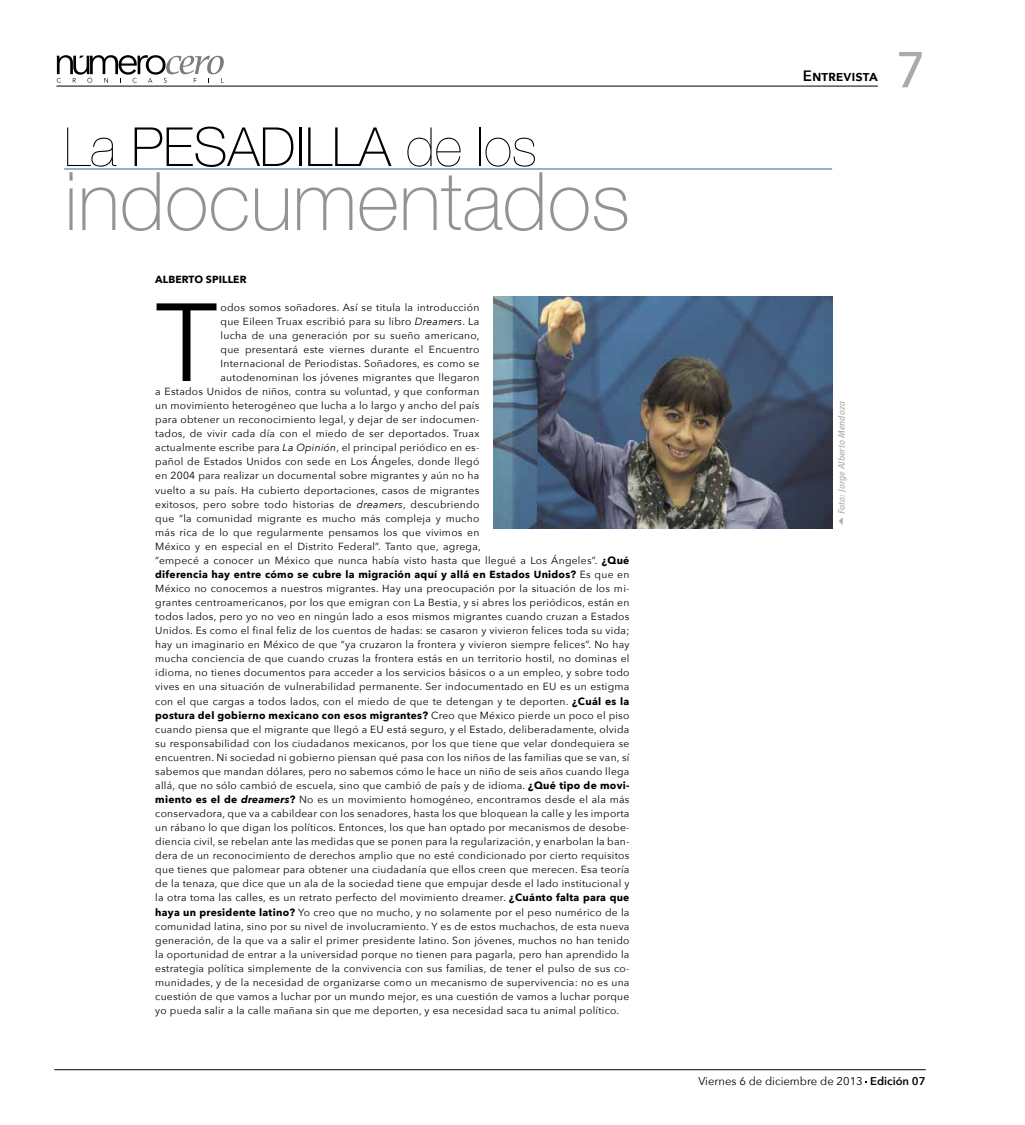
<style>
.page{position:relative;width:1025px;height:1125px;background:#fff}
.page>*{position:absolute;margin:0;border:0;box-sizing:border-box;transform-origin:0 0}
.t1{font:109.62px "Avenir Next";color:#000}
.t2{font:100 81px "Helvetica Neue";color:#939393}
.t3{font:100 54px "Helvetica Neue";color:#000}
.t4{font:500 50px "Avenir Next";color:#aaa}
.t5{font:600 15px "Avenir Next";letter-spacing:.015em;color:#000}
.t6{font:11.25px "Avenir Next";color:#000}
.t7{font:10.25px "Avenir Next";letter-spacing:.025em;color:#000}
.t8{font:700 10.25px "Avenir Next";letter-spacing:.025em;color:#000}
.t9{font:italic 9.38px "Meta Plus";color:#aaa}
.s1{font-weight:200}
.s2{font-style:italic}
.s3{font-weight:700}
.s4{font-weight:400}
.s5{font-weight:700;font-style:italic}
.s6{font-weight:600}
</style>
<div class="page">
<hr style="left:56px;top:86px;width:821px;height:1px;background:#000">
<hr style="left:54px;top:1069px;width:871px;height:1px;background:#000">
<svg style="left:57px;top:55px;width:167px;height:28px"></svg>
<hr style="left:64px;top:169px;width:767px;height:1px;background:#2c6295">
<img style="left:493px;top:297px;width:338px;height:232px">
<h3 class="t3" style="left:64px;top:106px;width:474px"><span class="s1">La</span> PESADILLA <span class="s1">de los</span></h3>
<h2 class="t2" style="left:64px;top:140px;width:567px">indocumentados</h2>
<p class="t8" style="left:155px;top:270px;width:93px">ALBERTO SPILLER</p>
<h1 class="t1" style="left:155px;top:250px;width:64px">T</h1>
<p class="t7" style="left:220px;top:298px;width:260px">odos somos soñadores. Así se titula la introducción</p>
<p class="t7" style="left:220px;top:313px;width:260px">que Eileen Truax escribió para su libro <span class="s2">Dreamers</span>. La</p>
<p class="t7" style="left:220px;top:327px;width:260px">lucha de una generación por su sueño americano,</p>
<p class="t7" style="left:220px;top:341px;width:260px">que presentará este viernes durante el Encuentro</p>
<p class="t7" style="left:220px;top:355px;width:260px">Internacional de Periodistas. Soñadores, es como se</p>
<p class="t7" style="left:220px;top:369px;width:260px">autodenominan los jóvenes migrantes que llegaron</p>
<p class="t7" style="left:155px;top:383px;width:325px">a Estados Unidos de niños, contra su voluntad, y que conforman</p>
<p class="t7" style="left:155px;top:397px;width:325px">un movimiento heterogéneo que lucha a lo largo y ancho del país</p>
<p class="t7" style="left:155px;top:411px;width:325px">para obtener un reconocimiento legal, y dejar de ser indocumen-</p>
<p class="t7" style="left:155px;top:425px;width:325px">tados, de vivir cada día con el miedo de ser deportados. Truax</p>
<p class="t7" style="left:155px;top:439px;width:325px">actualmente escribe para <span class="s2">La Opinión</span>, el principal periódico en es-</p>
<p class="t7" style="left:155px;top:453px;width:325px">pañol de Estados Unidos con sede en Los Ángeles, donde llegó</p>
<p class="t7" style="left:155px;top:467px;width:325px">en 2004 para realizar un documental sobre migrantes y aún no ha</p>
<p class="t7" style="left:155px;top:481px;width:325px">vuelto a su país. Ha cubierto deportaciones, casos de migrantes</p>
<p class="t7" style="left:155px;top:495px;width:325px">exitosos, pero sobre todo historias de <span class="s2">dreamers</span>, descubriendo</p>
<p class="t7" style="left:155px;top:509px;width:325px">que “la comunidad migrante es mucho más compleja y mucho</p>
<p class="t7" style="left:155px;top:524px;width:325px">más rica de lo que regularmente pensamos los que vivimos en</p>
<p class="t7" style="left:155px;top:538px;width:327px">México y en especial en el Distrito Federal”. Tanto que, agrega,</p>
<p class="t7" style="left:155px;top:552px;width:475px">“empecé a conocer un México que nunca había visto hasta que llegué a Los Ángeles”. <span class="s3">¿Qué</span></p>
<p class="t8" style="left:155px;top:565px;width:475px">diferencia hay entre cómo se cubre la migración aquí y allá en Estados Unidos? <span class="s4">Es que en</span></p>
<p class="t7" style="left:155px;top:580px;width:475px">México no conocemos a nuestros migrantes. Hay una preocupación por la situación de los mi-</p>
<p class="t7" style="left:155px;top:594px;width:475px">grantes centroamericanos, por los que emigran con La Bestia, y si abres los periódicos, están en</p>
<p class="t7" style="left:155px;top:608px;width:475px">todos lados, pero yo no veo en ningún lado a esos mismos migrantes cuando cruzan a Estados</p>
<p class="t7" style="left:155px;top:622px;width:475px">Unidos. Es como el final feliz de los cuentos de hadas: se casaron y vivieron felices toda su vida;</p>
<p class="t7" style="left:155px;top:636px;width:475px">hay un imaginario en México de que “ya cruzaron la frontera y vivieron siempre felices”. No hay</p>
<p class="t7" style="left:155px;top:650px;width:475px">mucha conciencia de que cuando cruzas la frontera estás en un territorio hostil, no dominas el</p>
<p class="t7" style="left:155px;top:664px;width:475px">idioma, no tienes documentos para acceder a los servicios básicos o a un empleo, y sobre todo</p>
<p class="t7" style="left:155px;top:678px;width:475px">vives en una situación de vulnerabilidad permanente. Ser indocumentado en EU es un estigma</p>
<p class="t7" style="left:155px;top:692px;width:475px">con el que cargas a todos lados, con el miedo de que te detengan y te deporten. <span class="s3">¿Cuál es la</span></p>
<p class="t8" style="left:155px;top:706px;width:475px">postura del gobierno mexicano con esos migrantes? <span class="s4">Creo que México pierde un poco el piso</span></p>
<p class="t7" style="left:155px;top:720px;width:475px">cuando piensa que el migrante que llegó a EU está seguro, y el Estado, deliberadamente, olvida</p>
<p class="t7" style="left:155px;top:735px;width:475px">su responsabilidad con los ciudadanos mexicanos, por los que tiene que velar dondequiera se</p>
<p class="t7" style="left:155px;top:749px;width:475px">encuentren. Ni sociedad ni gobierno piensan qué pasa con los niños de las familias que se van, sí</p>
<p class="t7" style="left:155px;top:763px;width:475px">sabemos que mandan dólares, pero no sabemos cómo le hace un niño de seis años cuando llega</p>
<p class="t7" style="left:155px;top:777px;width:475px">allá, que no sólo cambió de escuela, sino que cambió de país y de idioma. <span class="s3">¿Qué tipo de movi-</span></p>
<p class="t7" style="left:155px;top:791px;width:475px"><span class="s3">miento es el de</span> <span class="s5">dreamers</span><span class="s3">?</span> No es un movimiento homogéneo, encontramos desde el ala más</p>
<p class="t7" style="left:155px;top:805px;width:475px">conservadora, que va a cabildear con los senadores, hasta los que bloquean la calle y les importa</p>
<p class="t7" style="left:155px;top:819px;width:475px">un rábano lo que digan los políticos. Entonces, los que han optado por mecanismos de desobe-</p>
<p class="t7" style="left:155px;top:833px;width:475px">diencia civil, se rebelan ante las medidas que se ponen para la regularización, y enarbolan la ban-</p>
<p class="t7" style="left:155px;top:847px;width:475px">dera de un reconocimiento de derechos amplio que no esté condicionado por cierto requisitos</p>
<p class="t7" style="left:155px;top:861px;width:475px">que tienes que palomear para obtener una ciudadanía que ellos creen que merecen. Esa teoría</p>
<p class="t7" style="left:155px;top:875px;width:475px">de la tenaza, que dice que un ala de la sociedad tiene que empujar desde el lado institucional y</p>
<p class="t7" style="left:155px;top:889px;width:475px">la otra toma las calles, es un retrato perfecto del movimiento dreamer. <span class="s3">¿Cuánto falta para que</span></p>
<p class="t7" style="left:155px;top:903px;width:475px"><span class="s3">haya un presidente latino?</span> Yo creo que no mucho, y no solamente por el peso numérico de la</p>
<p class="t7" style="left:155px;top:917px;width:475px">comunidad latina, sino por su nivel de involucramiento. Y es de estos muchachos, de esta nueva</p>
<p class="t7" style="left:155px;top:931px;width:475px">generación, de la que va a salir el primer presidente latino. Son jóvenes, muchos no han tenido</p>
<p class="t7" style="left:155px;top:946px;width:475px">la oportunidad de entrar a la universidad porque no tienen para pagarla, pero han aprendido la</p>
<p class="t7" style="left:155px;top:960px;width:475px">estrategia política simplemente de la convivencia con sus familias, de tener el pulso de sus co-</p>
<p class="t7" style="left:155px;top:974px;width:475px">munidades, y de la necesidad de organizarse como un mecanismo de supervivencia: no es una</p>
<p class="t7" style="left:155px;top:988px;width:475px">cuestión de que vamos a luchar por un mundo mejor, es una cuestión de vamos a luchar porque</p>
<p class="t7" style="left:155px;top:1002px;width:465px">yo pueda salir a la calle mañana sin que me deporten, y esa necesidad saca tu animal político.</p>
<h3 class="t5" style="left:802px;top:63px;width:76px">Entrevista</h3>
<h3 class="t4" style="left:895px;top:27px;width:31px">7</h3>
<p class="t9" style="left:835px;top:514px;width:114px;rotate:-90deg">Foto: Jorge Alberto Mendoza</p>
<p class="t6" style="left:698px;top:1072px;width:229px">Viernes 6 de diciembre de 2013 <span class="s6">Edición 07</span></p>
</div>
